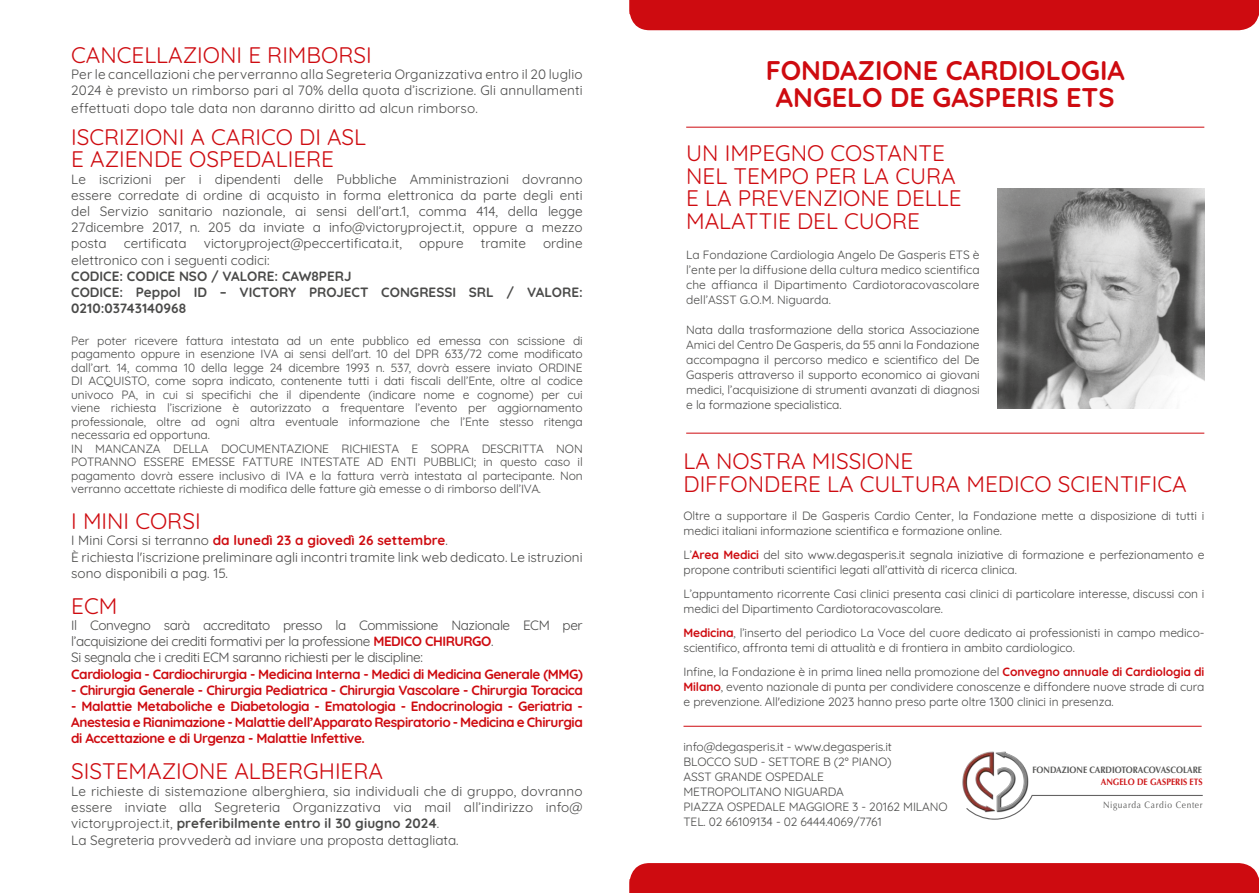
<style>
.page{position:relative;width:1259px;height:893px;background:#fff}
.page>*{position:absolute;margin:0;border:0;box-sizing:border-box;transform-origin:0 0}
.t1{font:300 27px/27px "Quicksand";color:#ce0b10;text-align:center}
.t2{font:300 22.5px/22.5px "Quicksand";color:#ce0b10}
.t3{font:300 13.5px/16.2px "Quicksand";color:#4a4a49}
.t4{font:300 13.5px/16.2px "Quicksand";letter-spacing:-.03em;color:#ce0b10;text-align:justify}
.t5{font:300 13.5px/16.2px "Quicksand";letter-spacing:-.03em;color:#4a4a49}
.t6{font:300 12px/15px "Quicksand";letter-spacing:-.01em;color:#4a4a49}
.t7{font:700 9.3px "Optima";color:#575756;scale:.9 1}
.t8{font:9.3px "Optima";letter-spacing:.075em;color:#575756;scale:.9 1}
.t9{font:700 9.3px "Optima";color:#cd1719;scale:.9 1}
.s1{color:#ce0b10}
</style>
<div class="page">
<img style="left:997px;top:188px;width:207px;height:220px">
<div style="left:629px;top:0;width:630px;height:30px;background:#ce0b10"></div>
<div style="left:629px;top:863px;width:630px;height:30px;background:#ce0b10"></div>
<svg style="left:975px;top:795px;width:227px;height:25px"></svg>
<img style="left:962px;top:751px;width:67px;height:64px">
<hr style="left:686px;top:127px;width:518px;height:1px;background:#ce0b10">
<hr style="left:686px;top:433px;width:518px;height:1px;background:#ce0b10">
<hr style="left:683px;top:726px;width:518px;height:1px;background:#ce0b10">
<h2 class="t2" style="left:71px;top:41px;width:302px">CANCELLAZIONI E RIMBORSI</h2>
<p class="t3" style="left:71px;top:65px;width:513px">Per le cancellazioni che perverranno alla Segreteria Organizzativa entro il 20 luglio<br>2024 è previsto un rimborso pari al 70% della quota d’iscrizione. Gli annullamenti</p>
<p class="t3" style="left:71px;top:99px;width:408px">effettuati dopo tale data non daranno diritto ad alcun rimborso.</p>
<h2 class="t2" style="left:71px;top:123px;width:296px">ISCRIZIONI A CARICO DI ASL<br>E AZIENDE OSPEDALIERE</h2>
<p class="t3" style="left:71px;top:169px;width:513px;text-align:justify">Le iscrizioni per i dipendenti delle Pubbliche Amministrazioni dovranno essere corredate di ordine di acquisto in forma elettronica da parte degli enti del Servizio sanitario nazionale, ai sensi dell’art.1, comma 414, della legge 27dicembre 2017, n. 205 da inviate a info@victoryproject.it, oppure a mezzo posta</p>
<p class="t3" style="left:124px;top:234px;width:64px">certificata</p>
<p class="t3" style="left:204px;top:234px;width:200px">victoryproject@peccertificata.it,</p>
<p class="t3" style="left:419px;top:234px;width:46px">oppure</p>
<p class="t3" style="left:481px;top:234px;width:47px">tramite</p>
<p class="t3" style="left:543px;top:234px;width:41px">ordine</p>
<p class="t3" style="left:71px;top:250px;width:513px">elettronico con i seguenti codici:<br>CODICE: CODICE NSO / VALORE: CAW8PERJ<br>CODICE: Peppol ID – VICTORY PROJECT CONGRESSI SRL / VALORE:<br>0210:03743140968</p>
<p class="t6" style="left:71px;top:332px;width:513px;line-height:13.5px">Per poter ricevere fattura intestata ad un ente pubblico ed emessa con scissione di pagamento oppure in esenzione IVA ai sensi dell’art. 10 del DPR 633/72 come modificato dall’art. 14, comma 10 della legge 24 dicembre 1993 n. 537, dovrà essere inviato ORDINE DI ACQUISTO, come sopra indicato, contenente tutti i dati fiscali dell’Ente, oltre al codice univoco PA, in cui si specifichi che il dipendente (indicare nome e cognome) per cui viene richiesta l’iscrizione è autorizzato a frequentare l’evento per aggiornamento professionale, oltre ad ogni altra eventuale informazione che l’Ente stesso ritenga necessaria ed opportuna.<br>IN MANCANZA DELLA DOCUMENTAZIONE RICHIESTA E SOPRA DESCRITTA NON POTRANNO ESSERE EMESSE FATTURE INTESTATE AD ENTI PUBBLICI; in questo caso il pagamento dovrà essere inclusivo di IVA e la fattura verrà intestata al partecipante. Non verranno accettate richieste di modifica delle fatture già emesse o di rimborso dell’IVA.</p>
<h2 class="t2" style="left:71px;top:508px;width:131px">I MINI CORSI</h2>
<p class="t3" style="left:71px;top:531px;width:513px">I Mini Corsi si terranno <span class="s1">da lunedì 23 a giovedì 26 settembre</span>.<br>È richiesta l'iscrizione preliminare agli incontri tramite link web dedicato. Le istruzioni sono disponibili a pag. 15.</p>
<h2 class="t2" style="left:71px;top:592px;width:48px">ECM</h2>
<p class="t5" style="left:71px;top:616px;width:513px">Il Convegno sarà accreditato presso la Commissione Nazionale ECM per l’acquisizione dei crediti formativi per la professione <span class="s1">MEDICO CHIRURGO</span>.<br>Si segnala che i crediti ECM saranno richiesti per le discipline:</p>
<p class="t4" style="left:71px;top:664px;width:513px">Cardiologia - Cardiochirurgia - Medicina Interna - Medici di Medicina Generale (MMG)</p>
<p class="t4" style="left:71px;top:681px;width:513px">- Chirurgia Generale - Chirurgia Pediatrica - Chirurgia Vascolare - Chirurgia Toracica</p>
<p class="t4" style="left:71px;top:697px;width:513px">- Malattie Metaboliche e Diabetologia - Ematologia - Endocrinologia - Geriatria - Anestesia e Rianimazione - Malattie dell’Apparato Respiratorio - Medicina e Chirurgia di Accettazione e di Urgenza - Malattie Infettive.</p>
<h2 class="t2" style="left:71px;top:758px;width:313px">SISTEMAZIONE ALBERGHIERA</h2>
<p class="t3" style="left:71px;top:781px;width:513px">Le richieste di sistemazione alberghiera, sia individuali che di gruppo, dovranno essere inviate alla Segreteria Organizzativa via mail all’indirizzo info@ victoryproject.it, preferibilmente entro il 30 giugno 2024.<br>La Segreteria provvederà ad inviare una proposta dettagliata.</p>
<h1 class="t1" style="left:766px;top:55px;width:360px">FONDAZIONE CARDIOLOGIA<br>ANGELO DE GASPERIS ETS</h1>
<h2 class="t2" style="left:686px;top:140px;width:277px">UN IMPEGNO COSTANTE<br>NEL TEMPO PER LA CURA<br>E LA PREVENZIONE DELLE<br>MALATTIE DEL CUORE</h2>
<p class="t6" style="left:686px;top:246px;width:295px;text-align:justify">La Fondazione Cardiologia Angelo De Gasperis ETS è l’ente per la diffusione della cultura medico scientifica che affianca il Dipartimento Cardiotoracovascolare dell’ASST G.O.M. Niguarda.</p>
<p class="t6" style="left:686px;top:321px;width:295px;text-align:justify">Nata dalla trasformazione della storica Associazione Amici del Centro De Gasperis, da 55 anni la Fondazione accompagna il percorso medico e scientifico del De Gasperis attraverso il supporto economico ai giovani medici, l’acquisizione di strumenti avanzati di diagnosi e la formazione specialistica.</p>
<h2 class="t2" style="left:683px;top:448px;width:505px">LA NOSTRA MISSIONE<br>DIFFONDERE LA CULTURA MEDICO SCIENTIFICA</h2>
<p class="t6" style="left:683px;top:507px;width:522px">Oltre a supportare il De Gasperis Cardio Center, la Fondazione mette a disposizione di tutti i medici italiani informazione scientifica e formazione online.</p>
<p class="t6" style="left:683px;top:546px;width:522px">L’<span class="s1">Area Medici</span> del sito www.degasperis.it segnala iniziative di formazione e perfezionamento e propone contributi scientifici legati all’attività di ricerca clinica.</p>
<p class="t6" style="left:683px;top:585px;width:522px">L’appuntamento ricorrente Casi clinici presenta casi clinici di particolare interesse, discussi con i medici del Dipartimento Cardiotoracovascolare.</p>
<p class="t6" style="left:683px;top:624px;width:522px"><span class="s1">Medicina</span>, l’inserto del periodico La Voce del cuore dedicato ai professionisti in campo medico&shy;scientifico, affronta temi di attualità e di frontiera in ambito cardiologico.</p>
<p class="t6" style="left:683px;top:663px;width:522px;text-align:justify">Infine, la Fondazione è in prima linea nella promozione del <span class="s1">Convegno annuale di Cardiologia di Milano</span>, evento nazionale di punta per condividere conoscenze e diffondere nuove strade di cura e prevenzione. All'edizione 2023 hanno preso parte oltre 1300 clinici in presenza.</p>
<p class="t6" style="left:683px;top:738px;width:265px">info@degasperis.it - www.degasperis.it<br>BLOCCO SUD - SETTORE B (2° PIANO)<br>ASST GRANDE OSPEDALE<br>METROPOLITANO NIGUARDA<br>PIAZZA OSPEDALE MAGGIORE 3 - 20162 MILANO TEL. 02 66109134 - 02 6444.4069/7761</p>
<p class="t7" style="left:1032px;top:764px;width:190px">FONDAZIONE CARDIOTORACOVASCOLARE</p>
<p class="t9" style="left:1100px;top:777px;width:115px">ANGELO DE GASPERIS ETS</p>
<p class="t8" style="left:1103px;top:799px;width:112px">Niguarda Cardio Center</p>
</div>
